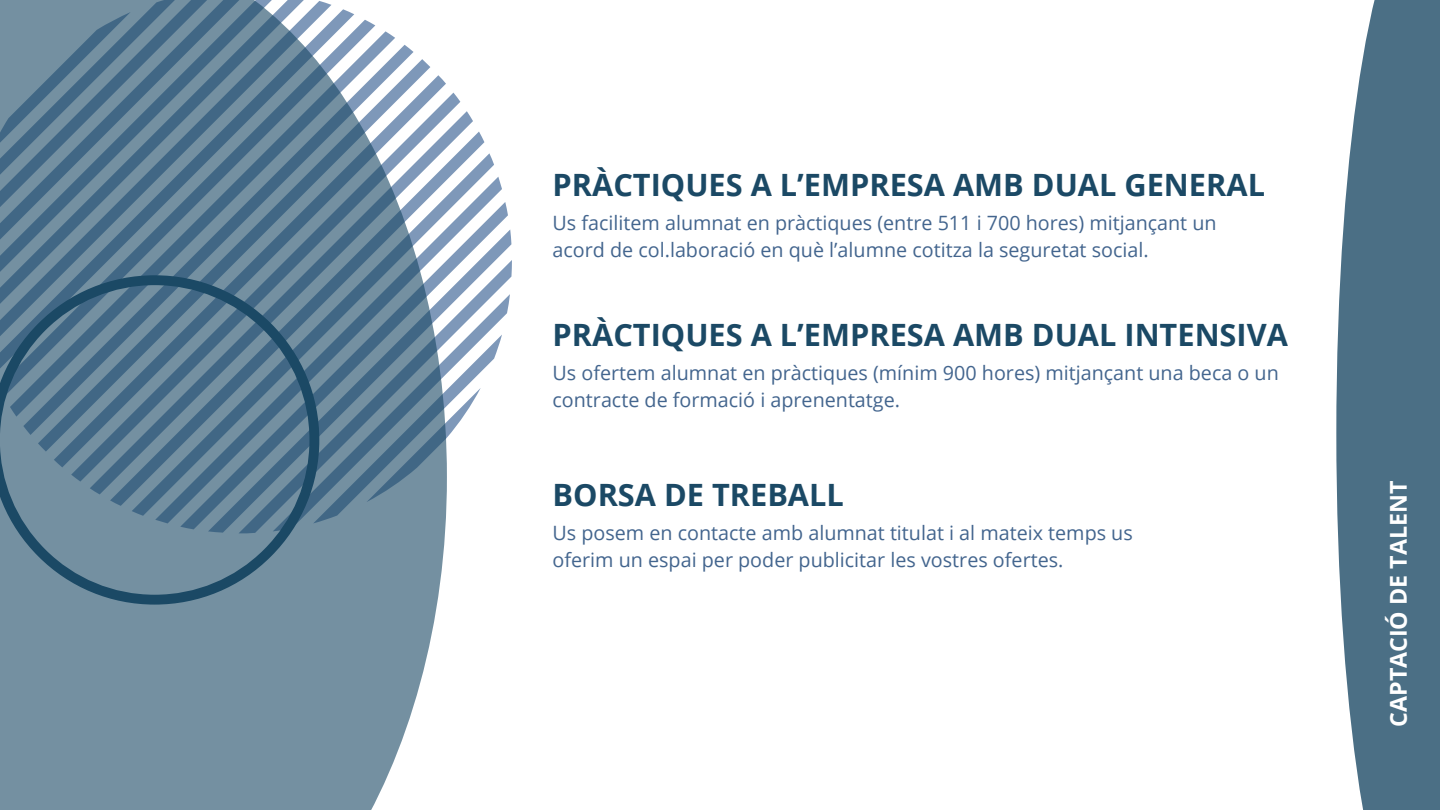
<style>
.page{position:relative;width:1440px;height:810px;background:#fff}
.page>*{position:absolute;margin:0;border:0;box-sizing:border-box;transform-origin:0 0}
.t1{font:700 30.7px "Open Sans";color:#1b4965}
.t2{font:700 23.2px "Open Sans";color:#fff}
.t3{font:19.7px/27px "Open Sans";color:#43658e}
</style>
<div class="page">
<svg style="left:447px;top:92px;width:65px;height:346px"></svg>
<svg style="left:0;top:0;width:447px;height:810px;background:#6e8b9f"></svg>
<svg style="left:1336px;top:0;width:104px;height:810px;background:#5c7d91"></svg>
<h1 class="t1" style="left:553px;top:164px;width:714px">PRÀCTIQUES A L’EMPRESA AMB DUAL GENERAL</h1>
<p class="t3" style="left:553px;top:209px;width:666px">Us facilitem alumnat en pràctiques (entre 511 i 700 hores) mitjançant un acord de col.laboració en què l’alumne cotitza la seguretat social.</p>
<h1 class="t1" style="left:553px;top:314px;width:737px">PRÀCTIQUES A L’EMPRESA AMB DUAL INTENSIVA</h1>
<p class="t3" style="left:553px;top:359px;width:728px">Us ofertem alumnat en pràctiques (mínim 900 hores) mitjançant una beca o un contracte de formació i aprenentatge.</p>
<h1 class="t1" style="left:553px;top:474px;width:293px">BORSA DE TREBALL</h1>
<p class="t3" style="left:553px;top:519px;width:582px">Us posem en contacte amb alumnat titulat i al mateix temps us oferim un espai per poder publicitar les vostres ofertes.</p>
<h2 class="t2" style="left:1382px;top:727px;width:247px;rotate:-90deg">CAPTACIÓ DE TALENT</h2>
</div>
